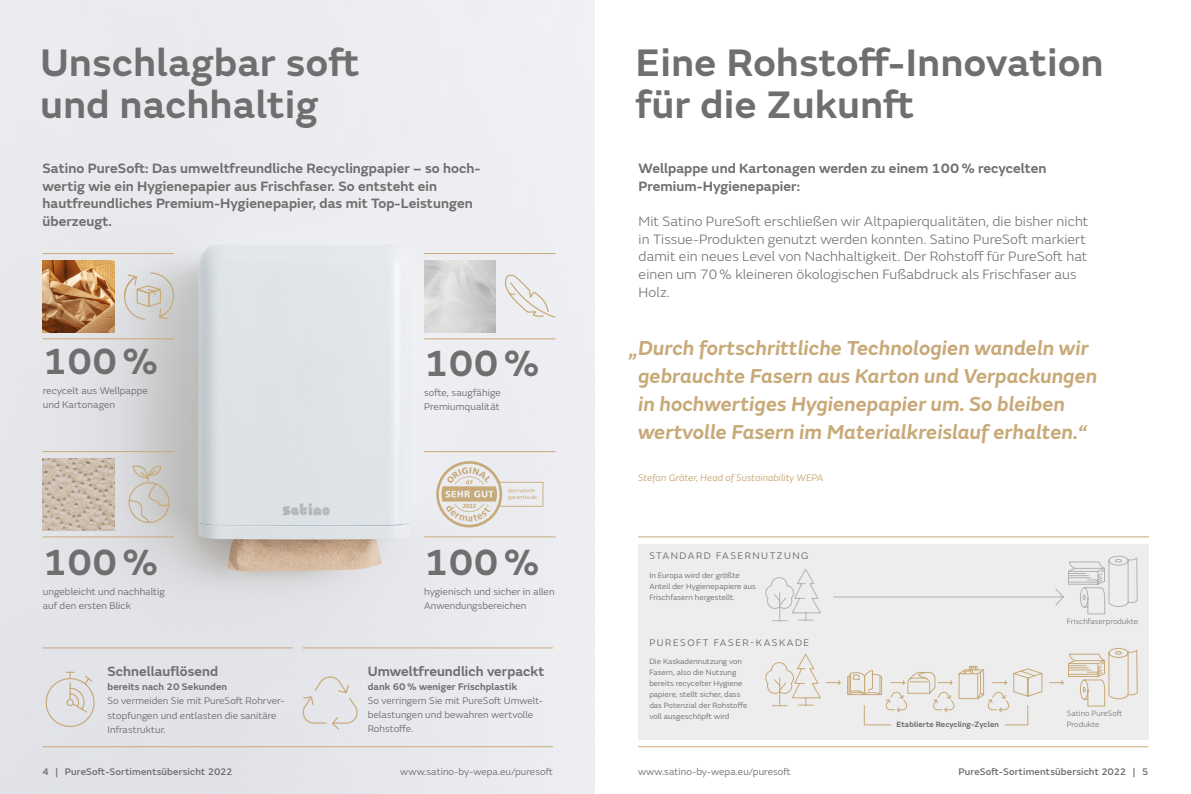
<style>
.page{position:relative;width:1191px;height:794px;background:#fff}
.page>*{position:absolute;margin:0;border:0;box-sizing:border-box;transform-origin:0 0}
.SbW_HL_40_42_Semibol{font:600 40px/42px "FS Emeric";letter-spacing:.015em;color:#706f6f}
.SbW_Introtext_14_17{font:600 38px "FS Emeric";letter-spacing:.005em;color:#706f6f}
.SbW_Sub_HL_24_28_Lig{font:italic 600 21px/28px "FS Emeric";letter-spacing:.005em;color:#c8a978}
.SbW_Introtext_14_17-2{font:600 14.1px/17.7px "FS Emeric";letter-spacing:.005em;color:#706f6f}
.SbW_Introtext_14_17-3{font:300 14.1px/17.7px "FS Emeric";letter-spacing:.005em;color:#706f6f}
.SbW_Introtext_14_17-4{font:600 14px "FS Emeric";letter-spacing:.005em;color:#706f6f}
.SbW_Introtext_14_17-5{font:10.1px/14.2px "FS Emeric";letter-spacing:.005em;color:#706f6f}
.SbW_Introtext_14_17-6{font:10px/14px "FS Emeric";letter-spacing:.005em;color:#706f6f}
.t1{font:500 10px "FS Emeric";letter-spacing:.015em;color:#706f6f}
.SWB_Tabelle_10_14_Se{font:10px "FS Emeric";letter-spacing:.15em;color:#706f6f}
.SbW_Sub_HL_24_28_Lig-2{font:italic 10px "FS Emeric";letter-spacing:.005em;color:#c8a978}
.SbW_Introtext_14_17-7{font:600 10px "FS Emeric";letter-spacing:.005em;color:#706f6f}
.SbW_Introtext_14_17-8{font:8px/11px "FS Emeric";letter-spacing:.005em;color:#706f6f}
.SbW_Introtext_14_17-9{font:300 8px/11px "FS Emeric";letter-spacing:.005em;color:#706f6f}
.SbW_Introtext_14_17-10{font:600 8px "FS Emeric";letter-spacing:.005em;color:#706f6f}
.s1{font-weight:600}
</style>
<div class="page">
<div style="left:638px;top:544px;width:510px;height:196px;background:#ededed"></div>
<div style="left:864px;top:705px;width:164px;height:20px;border:1px solid #c8a978"></div>
<div style="left:891px;top:710px;width:113px;height:28px;background:#ededed"></div>
<hr style="left:638px;top:536px;width:511px;height:1px;background:#c8a978">
<svg style="left:765px;top:569px;width:56px;height:53px"></svg>
<img style="left:0;top:0;width:594px;height:794px">
<img style="left:424px;top:260px;width:72px;height:72px">
<img style="left:43px;top:260px;width:71px;height:72px">
<svg style="left:123px;top:272px;width:52px;height:49px;background:#d4d0cb"></svg>
<svg style="left:502px;top:273px;width:54px;height:46px;background:#e9e7e6"></svg>
<svg style="left:128px;top:450px;width:42px;height:73px;background:#cdc9c4"></svg>
<img style="left:43px;top:458px;width:71px;height:72px">
<svg style="left:436px;top:461px;width:107px;height:66px;background:#e2dbd2"></svg>
<hr style="left:43px;top:451px;width:131px;height:1px;background:#c8a978">
<hr style="left:43px;top:536px;width:131px;height:1px;background:#c8a978">
<hr style="left:43px;top:253px;width:131px;height:1px;background:#c8a978">
<hr style="left:43px;top:338px;width:131px;height:1px;background:#c8a978">
<hr style="left:424px;top:451px;width:131px;height:1px;background:#c8a978">
<hr style="left:424px;top:536px;width:131px;height:1px;background:#c8a978">
<hr style="left:424px;top:253px;width:131px;height:1px;background:#c8a978">
<hr style="left:424px;top:338px;width:131px;height:1px;background:#c8a978">
<svg style="left:833px;top:555px;width:305px;height:60px"></svg>
<svg style="left:765px;top:648px;width:373px;height:65px"></svg>
<hr style="left:43px;top:647px;width:250px;height:1px;background:#c8a978">
<hr style="left:303px;top:647px;width:250px;height:1px;background:#c8a978">
<svg style="left:45px;top:671px;width:50px;height:56px;background:#dfdcdb"></svg>
<svg style="left:300px;top:673px;width:60px;height:57px;background:#e3e2e3"></svg>
<hr style="left:43px;top:746px;width:510px;height:1px;background:#c8a978">
<hr style="left:638px;top:746px;width:510px;height:1px;background:#c8a978">
<p class="SbW_HL_40_42_Semibol" style="left:40px;top:39px;width:320px">Unschlagbar soft und nachhaltig</p>
<p class="SbW_Introtext_14_17-2" style="left:43px;top:158px;width:439px">Satino PureSoft: Das umweltfreundliche Recyclingpapier – so hoch&shy;wertig wie ein Hygienepapier aus Frischfaser. So entsteht ein hautfreundliches Premium-Hygienepapier, das mit Top-Leistungen überzeugt.</p>
<p class="SbW_Introtext_14_17" style="left:43px;top:332px;width:117px">100%</p>
<p class="SbW_Introtext_14_17-5" style="left:43px;top:383px;width:107px">recycelt aus Wellpappe und Kartonagen</p>
<p class="SbW_Introtext_14_17" style="left:43px;top:533px;width:117px">100%</p>
<p class="SbW_Introtext_14_17-5" style="left:43px;top:584px;width:124px">ungebleicht und nachhaltig</p>
<p class="SbW_Introtext_14_17-6" style="left:43px;top:598px;width:90px">auf den ersten Blick</p>
<p class="SbW_Introtext_14_17-4" style="left:108px;top:661px;width:112px">Schnellauflösend</p>
<p class="SbW_Introtext_14_17-6" style="left:108px;top:679px;width:178px"><span class="s1">bereits nach 20 Sekunden<br></span>So vermeiden Sie mit PureSoft Rohrver&shy;stopfungen und entlasten die sanitäre<br>Infrastruktur.</p>
<p class="SbW_Introtext_14_17" style="left:424px;top:334px;width:117px">100%</p>
<p class="SbW_Introtext_14_17-5" style="left:424px;top:385px;width:78px">softe, saugfähige<br>Premiumqualität</p>
<p class="SbW_Introtext_14_17" style="left:424px;top:533px;width:117px">100%</p>
<p class="SbW_Introtext_14_17-5" style="left:424px;top:584px;width:132px">hygienisch und sicher in allen</p>
<p class="SbW_Introtext_14_17-6" style="left:424px;top:598px;width:104px">Anwendungsbereichen</p>
<p class="SbW_Introtext_14_17-4" style="left:368px;top:660px;width:178px">Umweltfreundlich verpackt</p>
<p class="SbW_Introtext_14_17-7" style="left:368px;top:679px;width:151px">dank 60% weniger Frischplastik</p>
<p class="SbW_Introtext_14_17-6" style="left:368px;top:693px;width:177px">So verringern Sie mit PureSoft Umwelt&shy;belastungen und bewahren wertvolle<br>Rohstoffe.</p>
<p class="SbW_HL_40_42_Semibol" style="left:636px;top:39px;width:469px">Eine Rohstoff-Innovation für die Zukunft</p>
<p class="SbW_Introtext_14_17-2" style="left:638px;top:158px;width:409px">Wellpappe und Kartonagen werden zu einem 100% recycelten<br>Premium-Hygienepapier:</p>
<p class="SbW_Introtext_14_17-3" style="left:638px;top:212px;width:451px">Mit Satino PureSoft erschließen wir Altpapierqualitäten, die bisher nicht in Tissue-Produkten genutzt werden konnten. Satino PureSoft markiert damit ein neues Level von Nachhaltigkeit. Der Rohstoff für PureSoft hat einen um 70% kleineren ökologischen Fußabdruck als Frischfaser aus Holz.</p>
<p class="SbW_Sub_HL_24_28_Lig" style="left:638px;top:332px;width:461px;text-indent:-9px">„Durch fortschrittliche Technologien wandeln wir gebrauchte Fasern aus Karton und Verpackungen in hochwertiges Hygienepapier um. So bleiben wertvolle Fasern im Materialkreislauf erhalten.“</p>
<p class="SbW_Sub_HL_24_28_Lig-2" style="left:638px;top:471px;width:187px">Stefan Gräter, Head of Sustainability WEPA</p>
<p class="SWB_Tabelle_10_14_Se" style="left:649px;top:549px;width:161px">STANDARD FASERNUTZUNG</p>
<p class="SbW_Introtext_14_17-8" style="left:649px;top:569px;width:108px">In Europa wird der größte<br>Anteil der Hygienepapiere aus<br>Frischfasern hergestellt.</p>
<p class="SWB_Tabelle_10_14_Se" style="left:649px;top:636px;width:161px">PURESOFT FASER-KASKADE</p>
<p class="SbW_Introtext_14_17-8" style="left:649px;top:656px;width:99px">Die Kaskadennutzung von<br>Fasern, also die Nutzung bereits recycelter Hygiene papiere, stellt sicher, dass das Potenzial der Rohstoffe voll ausgeschöpft wird</p>
<p class="SbW_Introtext_14_17-10" style="left:896px;top:718px;width:104px">Etablierte Recycling-Zyclen</p>
<p class="SbW_Introtext_14_17-9" style="left:1067px;top:615px;width:73px">Frischfaserprodukte</p>
<p class="SbW_Introtext_14_17-9" style="left:1067px;top:707px;width:57px">Satino PureSoft<br>Produkte</p>
<p class="t1" style="left:43px;top:764px;width:192px">4 | PureSoft-Sortimentsübersicht 2022</p>
<p class="SbW_Introtext_14_17-6" style="left:400px;top:764px;width:154px">www.satino-by-wepa.eu/puresoft</p>
<p class="SbW_Introtext_14_17-6" style="left:638px;top:764px;width:154px">www.satino-by-wepa.eu/puresoft</p>
<p class="t1" style="left:958px;top:764px;width:192px">PureSoft-Sortimentsübersicht 2022 | 5</p>
</div>
